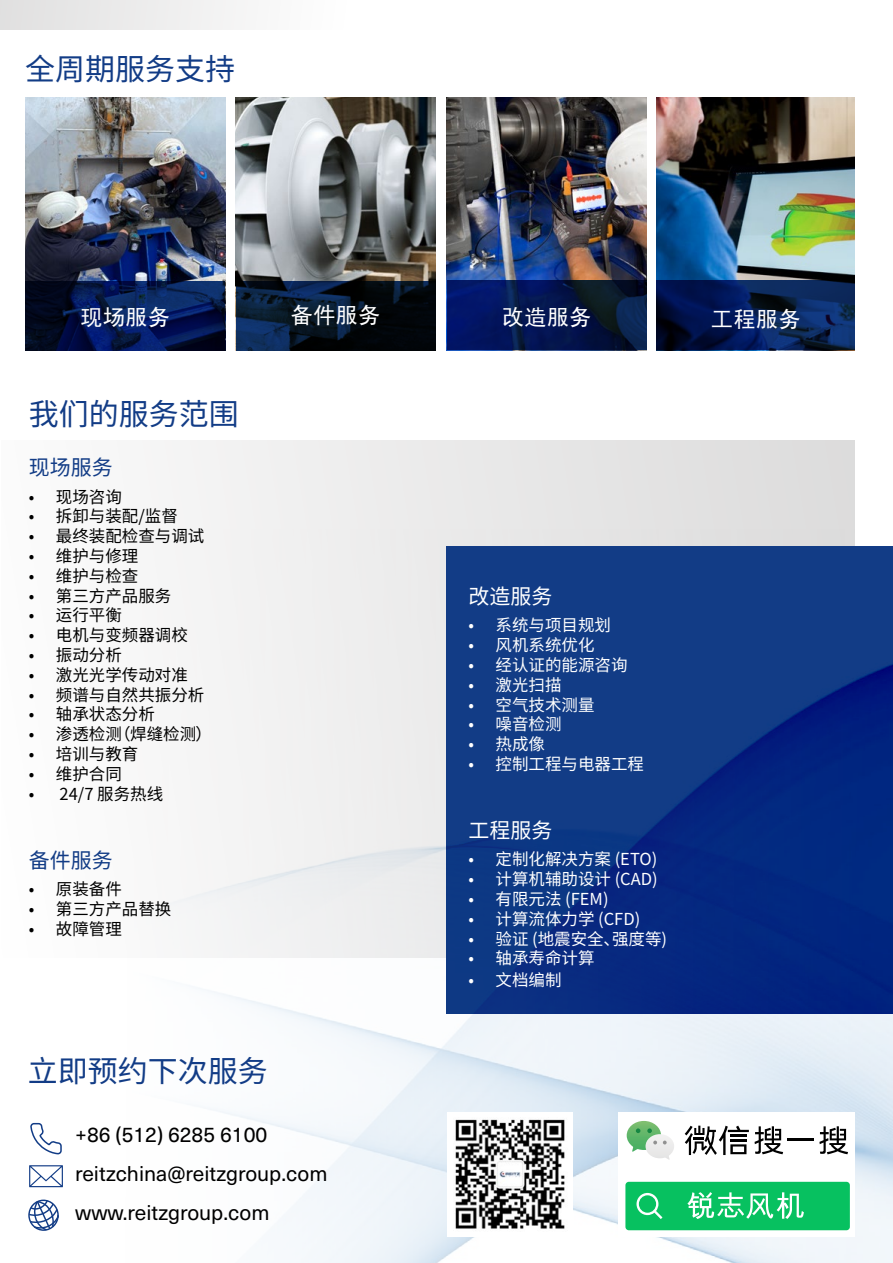
<style>
.page{position:relative;width:893px;height:1263px;background:#fff}
.page>*{position:absolute;margin:0;border:0;box-sizing:border-box;transform-origin:0 0}
.t1{font:30px "Source Han Sans CN";color:#123c86}
.t2{font:22.5px "Sim Hei";color:#fff}
.t3{font:21px/39px "Neue Haas Unica Pro";color:#000}
.t4{font:21px "Source Han Sans CN";color:#123c86}
.t5{font:21px "Source Han Sans CN";color:#fff}
.t6{font:16.5px "Source Han Sans CN";color:#000}
.t7{font:16.5px "Source Han Sans CN";color:#fff}
</style>
<div class="page">
<img style="left:657px;top:98px;width:198px;height:182px">
<img style="left:447px;top:98px;width:200px;height:253px">
<img style="left:25px;top:98px;width:200px;height:183px">
<img style="left:236px;top:98px;width:199px;height:183px">
<div style="left:1px;top:440px;width:854px;height:518px;background:linear-gradient(to right,#fbfbfb,#dcdbdb)"></div>
<div style="left:0;top:0;width:464px;height:29px;background:linear-gradient(to right,#e2e1e1,#fff)"></div>
<img style="left:1px;top:530px;width:892px;height:733px">
<img style="left:446px;top:546px;width:447px;height:468px">
<svg style="left:25px;top:281px;width:200px;height:70px;background:#051648"></svg>
<svg style="left:236px;top:281px;width:199px;height:70px;background:#061426"></svg>
<svg style="left:447px;top:280px;width:200px;height:70px;background:#05174d"></svg>
<svg style="left:657px;top:280px;width:198px;height:70px;background:#061c50"></svg>
<hr style="left:0;top:729px;width:1px;height:469px;background:#ddd">
<svg style="left:29px;top:1165px;width:34px;height:22px"></svg>
<svg style="left:30px;top:1123px;width:32px;height:31px"></svg>
<svg style="left:28px;top:1199px;width:31px;height:32px"></svg>
<svg style="left:619px;top:1112px;width:236px;height:124px"></svg>
<img style="left:448px;top:1113px;width:124px;height:123px">
<h1 class="t1" style="left:25px;top:52px;width:212px">全周期服务支持</h1>
<h2 class="t2" style="left:80px;top:306px;width:91px">现场服务</h2>
<h2 class="t2" style="left:291px;top:304px;width:91px">备件服务</h2>
<h2 class="t2" style="left:502px;top:306px;width:91px">改造服务</h2>
<h2 class="t2" style="left:711px;top:307px;width:91px">工程服务</h2>
<h1 class="t1" style="left:29px;top:397px;width:211px">我们的服务范围</h1>
<p class="t4" style="left:29px;top:456px;width:85px">现场服务</p>
<p class="t6" style="left:29px;top:487px;width:94px">• 现场咨询</p>
<p class="t6" style="left:29px;top:507px;width:150px">• 拆卸与装配/监督</p>
<p class="t6" style="left:29px;top:527px;width:177px">• 最终装配检查与调试</p>
<p class="t6" style="left:29px;top:547px;width:111px">• 维护与修理</p>
<p class="t6" style="left:29px;top:566px;width:111px">• 维护与检查</p>
<p class="t6" style="left:29px;top:586px;width:144px">• 第三方产品服务</p>
<p class="t6" style="left:29px;top:606px;width:94px">• 运行平衡</p>
<p class="t6" style="left:29px;top:626px;width:160px">• 电机与变频器调校</p>
<p class="t6" style="left:29px;top:646px;width:94px">• 振动分析</p>
<p class="t6" style="left:29px;top:665px;width:160px">• 激光光学传动对准</p>
<p class="t6" style="left:29px;top:685px;width:177px">• 频谱与自然共振分析</p>
<p class="t6" style="left:29px;top:705px;width:127px">• 轴承状态分析</p>
<p class="t6" style="left:29px;top:725px;width:185px">• 渗透检测（焊缝检测）</p>
<p class="t6" style="left:29px;top:745px;width:111px">• 培训与教育</p>
<p class="t6" style="left:29px;top:764px;width:94px">• 维护合同</p>
<p class="t6" style="left:29px;top:784px;width:136px">• 24/7 服务热线</p>
<p class="t4" style="left:29px;top:848px;width:85px">备件服务</p>
<p class="t6" style="left:29px;top:880px;width:94px">• 原装备件</p>
<p class="t6" style="left:29px;top:899px;width:144px">• 第三方产品替换</p>
<p class="t6" style="left:29px;top:919px;width:94px">• 故障管理</p>
<h1 class="t1" style="left:28px;top:1054px;width:241px">立即预约下次服务</h1>
<p class="t3" style="left:75px;top:1116px;width:254px">+86 (512) 6285 6100 reitzchina@reitzgroup.com www.reitzgroup.com</p>
<p class="t5" style="left:468px;top:584px;width:85px">改造服务</p>
<p class="t7" style="left:468px;top:616px;width:144px">• 系统与项目规划</p>
<p class="t7" style="left:468px;top:636px;width:127px">• 风机系统优化</p>
<p class="t7" style="left:468px;top:656px;width:160px">• 经认证的能源咨询</p>
<p class="t7" style="left:468px;top:675px;width:94px">• 激光扫描</p>
<p class="t7" style="left:468px;top:695px;width:127px">• 空气技术测量</p>
<p class="t7" style="left:468px;top:715px;width:94px">• 噪音检测</p>
<p class="t7" style="left:468px;top:735px;width:78px">• 热成像</p>
<p class="t7" style="left:468px;top:755px;width:177px">• 控制工程与电器工程</p>
<p class="t5" style="left:468px;top:818px;width:85px">工程服务</p>
<p class="t7" style="left:468px;top:850px;width:190px">• 定制化解决方案 (ETO)</p>
<p class="t7" style="left:468px;top:870px;width:191px">• 计算机辅助设计 (CAD)</p>
<p class="t7" style="left:468px;top:890px;width:142px">• 有限元法 (FEM)</p>
<p class="t7" style="left:468px;top:909px;width:173px">• 计算流体力学 (CFD)</p>
<p class="t7" style="left:468px;top:929px;width:200px">• 验证 (地震安全、强度等)</p>
<p class="t7" style="left:468px;top:949px;width:127px">• 轴承寿命计算</p>
<p class="t7" style="left:468px;top:971px;width:94px">• 文档编制</p>
</div>
